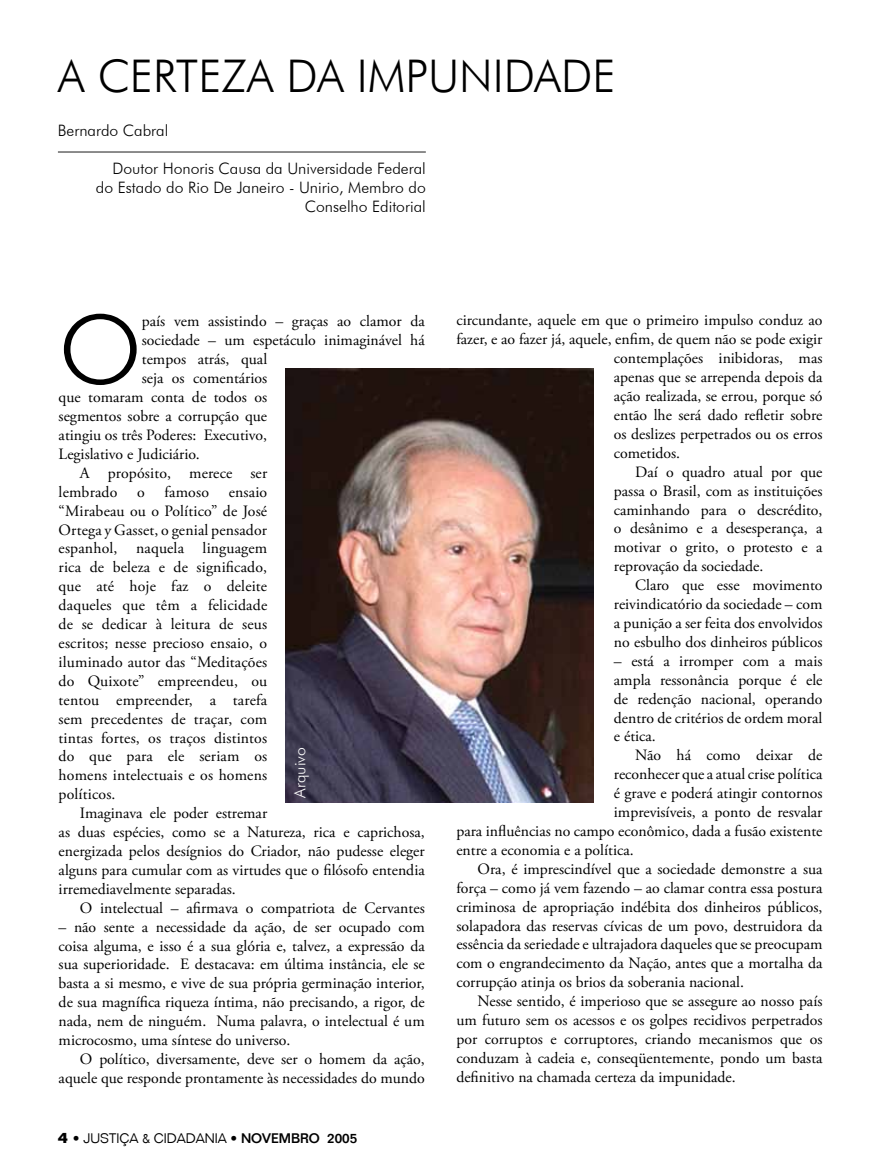
<style>
.page{position:relative;width:884px;height:1167px;background:#fff}
.page>*{position:absolute;margin:0;border:0;box-sizing:border-box;transform-origin:0 0}
.t1{font:300 95.1px "Futura BT";color:#000}
.t2{font:300 45px "Futura BT";color:#000}
.t3{font:15.75px/18.9px "Adobe Garamond Pro";color:#000;text-align:justify}
.t4{font:300 15.75px/18.9px "Futura BT";color:#000;text-align:right}
.t5{font:300 15.75px "Futura BT";color:#fff}
.t6{font:300 13.5px "Folio";color:#000}
.s1{font-weight:700;font-size:15px}
.s2{font-weight:500}
</style>
<div class="page">
<img style="left:285px;top:368px;width:309px;height:434px">
<hr style="left:58px;top:151px;width:368px;height:2px;background:#000">
<h2 class="t2" style="left:58px;top:48px;width:559px">A CERTEZA DA IMPUNIDADE</h2>
<p class="t4" style="left:58px;top:120px;width:112px">Bernardo Cabral</p>
<p class="t4" style="left:96px;top:159px;width:331px">Doutor Honoris Causa da Universidade Federal do Estado do Rio De Janeiro - Unirio, Membro do<br>Conselho Editorial</p>
<h1 class="t1" style="left:59px;top:291px;width:85px">O</h1>
<p class="t3" style="left:142px;top:312px;width:284px">país vem assistindo – graças ao clamor da</p>
<p class="t3" style="left:142px;top:331px;width:284px">sociedade – um espetáculo inimaginável há</p>
<p class="t3" style="left:142px;top:350px;width:127px">tempos atrás, qual</p>
<p class="t3" style="left:142px;top:369px;width:127px">seja os comentários</p>
<p class="t3" style="left:59px;top:388px;width:210px">que tomaram conta de todos os</p>
<p class="t3" style="left:59px;top:407px;width:210px">segmentos sobre a corrupção que</p>
<p class="t3" style="left:59px;top:426px;width:210px">atingiu os três Poderes: Executivo,</p>
<p class="t3" style="left:59px;top:445px;width:143px">Legislativo e Judiciário.</p>
<p class="t3" style="left:80px;top:464px;width:189px">A propósito, merece ser</p>
<p class="t3" style="left:59px;top:483px;width:60px">lembrado</p>
<p class="t3" style="left:137px;top:483px;width:9px">o</p>
<p class="t3" style="left:164px;top:483px;width:46px">famoso</p>
<p class="t3" style="left:59px;top:483px;width:210px;text-indent:170px">ensaio “Mirabeau ou o Político” de José Ortega y Gasset, o genial pensador espanhol, naquela linguagem rica de beleza e de significado, que até hoje faz o deleite daqueles que têm a felicidade de se dedicar à leitura de seus escritos; nesse precioso ensaio, o iluminado autor das “Meditações do Quixote” empreendeu, ou tentou empreender, a tarefa sem precedentes de traçar, com tintas fortes, os traços distintos do que para ele seriam os homens intelectuais e os homens políticos.</p>
<p class="t3" style="left:59px;top:804px;width:367px;text-align:left;text-indent:21px">Imaginava ele poder estremar<br>as duas espécies, como se a Natureza, rica e caprichosa, energizada pelos desígnios do Criador, não pudesse eleger alguns para cumular com as virtudes que o filósofo entendia irremediavelmente separadas.</p>
<p class="t3" style="left:80px;top:898px;width:346px">O intelectual – afirmava o compatriota de Cervantes</p>
<p class="t3" style="left:59px;top:917px;width:368px">– não sente a necessidade da ação, de ser ocupado com coisa alguma, e isso é a sua glória e, talvez, a expressão da sua superioridade. E destacava: em última instância, ele se basta a si mesmo, e vive de sua própria germinação interior, de sua magnífica riqueza íntima, não precisando, a rigor, de nada, nem de ninguém. Numa palavra, o intelectual é um microcosmo, uma síntese do universo.</p>
<p class="t3" style="left:59px;top:1050px;width:368px;text-align:right">O político, diversamente, deve ser o homem da ação, aquele que responde prontamente às necessidades do mundo</p>
<p class="t5" style="left:290px;top:797px;width:52px;rotate:-90deg">Arquivo</p>
<p class="t6" style="left:58px;top:1130px;width:301px"><span class="s1">4</span> • JUSTIÇA &amp; CIDADANIA • <span class="s2">NOVEMBRO 2005</span></p>
<p class="t3" style="left:456px;top:311px;width:368px">circundante, aquele em que o primeiro impulso conduz ao</p>
<p class="t3" style="left:456px;top:330px;width:367px">fazer, e ao fazer já, aquele, enfim, de quem não se pode exigir</p>
<p class="t3" style="left:614px;top:349px;width:210px">contemplações inibidoras, mas</p>
<p class="t3" style="left:614px;top:368px;width:210px">apenas que se arrependa depois da</p>
<p class="t3" style="left:614px;top:387px;width:210px">ação realizada, se errou, porque só</p>
<p class="t3" style="left:614px;top:406px;width:210px">então lhe será dado refletir sobre</p>
<p class="t3" style="left:614px;top:425px;width:210px">os deslizes perpetrados ou os erros</p>
<p class="t3" style="left:614px;top:444px;width:68px">cometidos.</p>
<p class="t3" style="left:635px;top:463px;width:189px">Daí o quadro atual por que</p>
<p class="t3" style="left:614px;top:481px;width:210px">passa o Brasil, com as instituições</p>
<p class="t3" style="left:614px;top:500px;width:210px">caminhando para o descrédito,</p>
<p class="t3" style="left:614px;top:519px;width:210px">o desânimo e a desesperança, a</p>
<p class="t3" style="left:614px;top:538px;width:210px">motivar o grito, o protesto e a</p>
<p class="t3" style="left:614px;top:557px;width:151px">reprovação da sociedade.</p>
<p class="t3" style="left:635px;top:576px;width:189px">Claro que esse movimento</p>
<p class="t3" style="left:614px;top:595px;width:210px">reivindicatório da sociedade – com</p>
<p class="t3" style="left:614px;top:614px;width:210px">a punição a ser feita dos envolvidos</p>
<p class="t3" style="left:614px;top:633px;width:210px">no esbulho dos dinheiros públicos</p>
<p class="t3" style="left:614px;top:652px;width:210px">– está a irromper com a mais ampla ressonância porque é ele de redenção nacional, operando dentro de critérios de ordem moral e ética.</p>
<p class="t3" style="left:635px;top:746px;width:189px">Não há como deixar de</p>
<p class="t3" style="left:614px;top:765px;width:210px">reconhecer que a atual crise política</p>
<p class="t3" style="left:614px;top:784px;width:210px">é grave e poderá atingir contornos</p>
<p class="t3" style="left:614px;top:803px;width:210px">imprevisíveis, a ponto de resvalar</p>
<p class="t3" style="left:456px;top:822px;width:367px">para influências no campo econômico, dada a fusão existente</p>
<p class="t3" style="left:456px;top:841px;width:179px">entre a economia e a política.</p>
<p class="t3" style="left:477px;top:859px;width:346px">Ora, é imprescindível que a sociedade demonstre a sua</p>
<p class="t3" style="left:456px;top:878px;width:368px">força – como já vem fazendo – ao clamar contra essa postura</p>
<p class="t3" style="left:456px;top:897px;width:367px">criminosa de apropriação indébita dos dinheiros públicos,</p>
<p class="t3" style="left:456px;top:916px;width:367px">solapadora das reservas cívicas de um povo, destruidora da</p>
<p class="t3" style="left:456px;top:935px;width:367px">essência da seriedade e ultrajadora daqueles que se preocupam</p>
<p class="t3" style="left:456px;top:954px;width:367px">com o engrandecimento da Nação, antes que a mortalha da</p>
<p class="t3" style="left:456px;top:973px;width:289px">corrupção atinja os brios da soberania nacional.</p>
<p class="t3" style="left:477px;top:992px;width:346px">Nesse sentido, é imperioso que se assegure ao nosso país</p>
<p class="t3" style="left:456px;top:1011px;width:367px">um futuro sem os acessos e os golpes recidivos perpetrados</p>
<p class="t3" style="left:456px;top:1030px;width:367px">por corruptos e corruptores, criando mecanismos que os</p>
<p class="t3" style="left:456px;top:1048px;width:368px">conduzam à cadeia e, conseqüentemente, pondo um basta</p>
<p class="t3" style="left:456px;top:1067px;width:281px">definitivo na chamada certeza da impunidade.</p>
</div>
